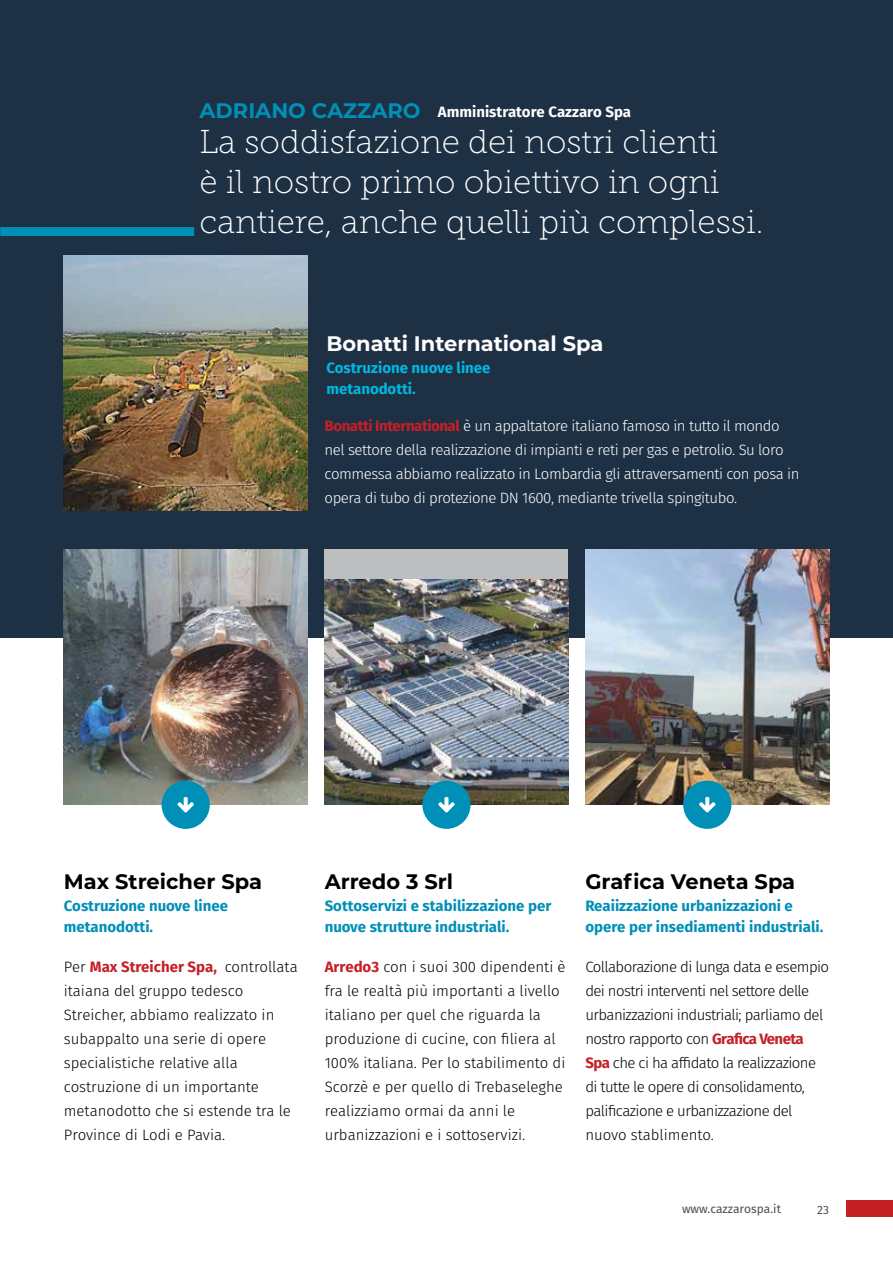
<style>
.page{position:relative;width:893px;height:1263px;background:#fff}
.page>*{position:absolute;margin:0;border:0;box-sizing:border-box;transform-origin:0 0}
.t1{font:33px/39.6px "Museo Slab 100";color:#fff}
.t2{font:700 21px "Montserrat";color:#000}
.t3{font:700 21px "Montserrat";color:#fff}
.t4{font:700 21px "Montserrat";color:#008fb7}
.t5{font:300 15px/24px "Fira Sans";color:#000}
.t6{font:300 15px/24px "Fira Sans";letter-spacing:-.03em;color:#fff}
.t7{font:300 15px/24px "Fira Sans";letter-spacing:-.04em;color:#000}
.t8{font:700 15px/21px "Fira Sans";color:#008fb7}
.t9{font:700 15px/21px "Fira Sans";color:#00b8e1}
.t10{font:700 15px "Fira Sans";color:#fff}
.t11{font:12px "Fira Sans";color:#4d4d4f}
.s1{font-weight:700;color:#c52026}
</style>
<div class="page">
<div style="left:0;top:0;width:893px;height:638px;background:#1e3044"></div>
<div style="left:846px;top:1200px;width:47px;height:17px;background:#c52026"></div>
<img style="left:64px;top:550px;width:244px;height:255px">
<div style="left:325px;top:550px;width:243px;height:255px;background:#bcbec0"></div>
<img style="left:325px;top:580px;width:243px;height:225px">
<img style="left:585px;top:550px;width:244px;height:255px">
<div style="left:1px;top:227px;width:193px;height:9px;background:#008fb7"></div>
<div style="left:162px;top:781px;width:48px;height:48px;background:#008fb7;border-radius:50%"></div>
<svg style="left:177px;top:797px;width:17px;height:15px"></svg>
<div style="left:422px;top:781px;width:49px;height:48px;background:#008fb7;border-radius:50%"></div>
<svg style="left:438px;top:797px;width:17px;height:15px"></svg>
<div style="left:683px;top:781px;width:48px;height:48px;background:#008fb7;border-radius:50%"></div>
<svg style="left:699px;top:797px;width:16px;height:15px"></svg>
<img style="left:64px;top:255px;width:244px;height:255px">
<h2 class="t4" style="left:199px;top:95px;width:223px">ADRIANO CAZZARO</h2>
<p class="t10" style="left:438px;top:102px;width:195px">Amministratore Cazzaro Spa</p>
<h1 class="t1" style="left:199px;top:123px;width:566px">La soddisfazione dei nostri clienti<br>è il nostro primo obiettivo in ogni cantiere, anche quelli più complessi.</h1>
<h2 class="t3" style="left:326px;top:328px;width:279px">Bonatti International Spa</h2>
<p class="t9" style="left:326px;top:357px;width:166px">Costruzione nuove linee metanodotti.</p>
<p class="t6" style="left:325px;top:414px;width:476px"><span class="s1">Bonatti International</span> è un appaltatore italiano famoso in tutto il mondo nel settore della realizzazione di impianti e reti per gas e petrolio. Su loro commessa abbiamo realizzato in Lombardia gli attraversamenti con posa in opera di tubo di protezione DN 1600, mediante trivella spingitubo.</p>
<h2 class="t2" style="left:64px;top:866px;width:200px">Max Streicher Spa</h2>
<h2 class="t2" style="left:325px;top:866px;width:130px">Arredo 3 Srl</h2>
<h2 class="t2" style="left:585px;top:866px;width:211px">Grafica Veneta Spa</h2>
<p class="t8" style="left:64px;top:895px;width:166px">Costruzione nuove linee metanodotti.</p>
<p class="t8" style="left:325px;top:895px;width:228px">Sottoservizi e stabilizzazione per nuove strutture industriali.</p>
<p class="t8" style="left:585px;top:895px;width:239px">Reaiizzazione urbanizzazioni e opere per insediamenti industriali.</p>
<p class="t5" style="left:64px;top:955px;width:235px">Per <span class="s1">Max Streicher Spa,</span> controllata itaiana del gruppo tedesco<br>Streicher, abbiamo realizzato in subappalto una serie di opere specialistiche relative alla costruzione di un importante metanodotto che si estende tra le<br>Province di Lodi e Pavia.</p>
<p class="t5" style="left:325px;top:955px;width:242px"><span class="s1">Arredo3</span> con i suoi 300 dipendenti è fra le realtà più importanti a livello italiano per quel che riguarda la produzione di cucine, con filiera al 100% italiana. Per lo stabilimento di Scorzè e per quello di Trebaseleghe realizziamo ormai da anni le urbanizzazioni e i sottoservizi.</p>
<p class="t7" style="left:585px;top:955px;width:245px">Collaborazione di lunga data e esempio dei nostri interventi nel settore delle urbanizzazioni industriali; parliamo del nostro rapporto con <span class="s1">Grafica Veneta Spa</span> che ci ha affidato la realizzazione di tutte le opere di consolidamento, palificazione e urbanizzazione del nuovo stablimento.</p>
<p class="t11" style="left:682px;top:1201px;width:100px">www.cazzarospa.it</p>
<p class="t11" style="left:817px;top:1201px;width:13px">23</p>
</div>
